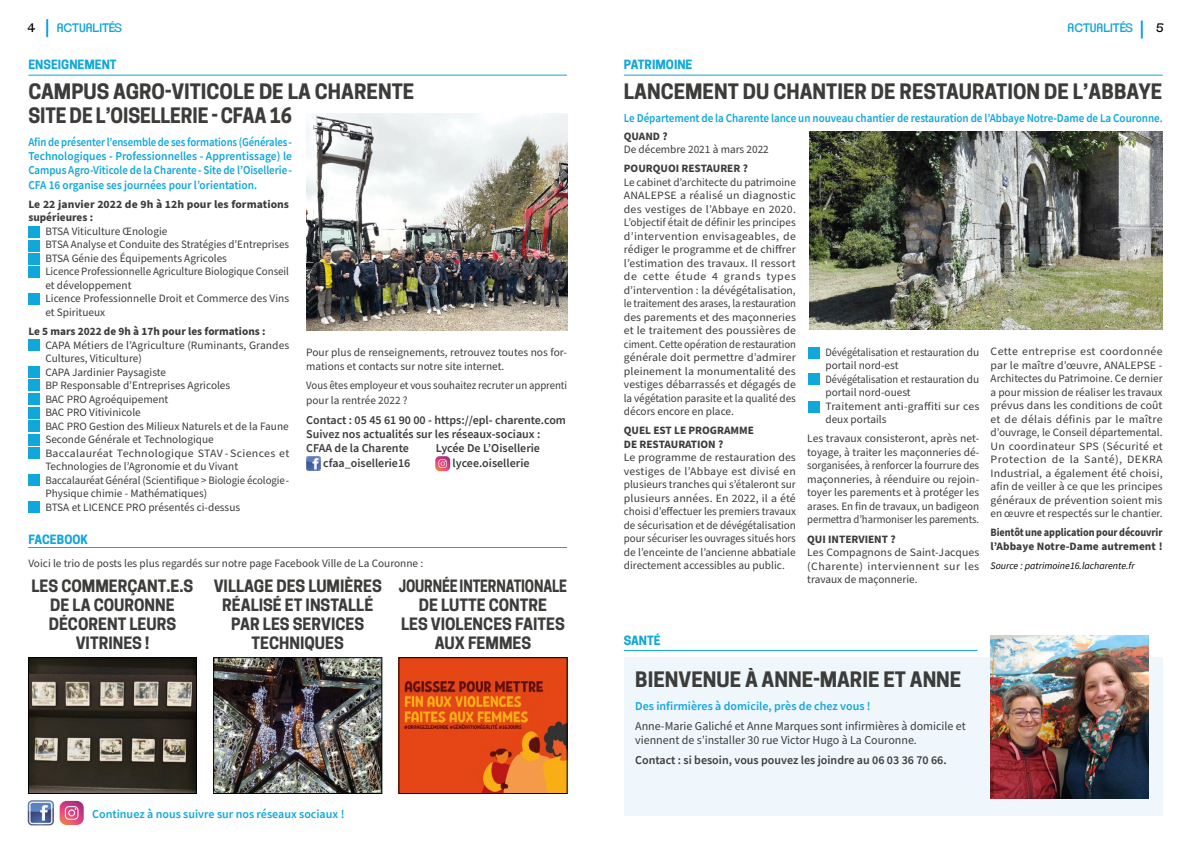
<style>
.page{position:relative;width:1191px;height:842px;background:#fff}
.page>*{position:absolute;margin:0;border:0;box-sizing:border-box;transform-origin:0 0}
.t1{font:700 20px/24px "Cooper Hewitt";color:#3c3c3b}
.t2{font:700 16px/19.2px "Cooper Hewitt";color:#3c3c3b;text-align:center}
.t3{font:700 16px/19.2px "Cooper Hewitt";color:#3c3c3b;text-align:center;scale:.86 1}
.t4{font:600 12px/14.4px "Source Sans Pro";color:#3c3c3b}
.t5{font:600 12px/14.4px "Source Sans Pro";letter-spacing:-.005em;color:#10a7db;text-align:justify;scale:.89 1}
.t6{font:12px/14.4px "Source Sans Pro";color:#3c3c3b}
.t7{font:600 12px "Source Sans Pro";letter-spacing:-.005em;color:#10a7db;scale:.92 1}
.t8{font:600 12px "Source Sans Pro";letter-spacing:-.005em;color:#10a7db}
.t9{font:700 12px "Cooper Hewitt";color:#10a7db}
.t10{font:12px "Clemente P Dai";color:#10a7db}
.t11{font:12px "Clemente P Dai";color:#000}
.t12{font:11.2px/13.5px "Source Sans Pro";color:#3c3c3b}
.t13{font:11.2px/13.5px "Source Sans Pro";color:#3c3c3b;text-align:justify;scale:1.05 1}
.t14{font:11.2px/13.5px "Source Sans Pro";color:#3c3c3b;scale:.93 1}
.t15{font:700 11.2px/13.5px "Source Sans Pro";color:#3c3c3b}
.t16{font:11.2px/13.5px "Source Sans Pro";color:#3c3c3b;text-align:justify;scale:1.04 1}
.t17{font:11.2px/14.4px "Source Sans Pro";color:#3c3c3b;scale:.96 1}
.t18{font:700 11.2px/13.5px "Source Sans Pro";color:#3c3c3b;scale:.91 1}
.t19{font:700 11.2px/13.5px "Source Sans Pro";color:#3c3c3b;scale:1.04 1}
.t20{font:italic 10px "Source Sans Pro";color:#000}
</style>
<div class="page">
<img style="left:215px;top:659px;width:165px;height:133px">
<div style="left:213px;top:657px;width:169px;height:137px;border:1px solid #000"></div>
<img style="left:30px;top:659px;width:165px;height:133px">
<div style="left:28px;top:657px;width:169px;height:137px;border:1px solid #000"></div>
<img style="left:401px;top:659px;width:164px;height:133px">
<div style="left:399px;top:657px;width:168px;height:137px;border:1px solid #000"></div>
<svg style="left:46px;top:19px;width:2px;height:18px"></svg>
<svg style="left:1140px;top:21px;width:2px;height:18px"></svg>
<hr style="left:28px;top:547px;width:539px;height:1px;background:#10a7db">
<hr style="left:28px;top:75px;width:539px;height:1px;background:#10a7db">
<img style="left:27px;top:800px;width:27px;height:26px">
<svg style="left:60px;top:801px;width:24px;height:24px"></svg>
<div style="left:28px;top:227px;width:12px;height:11px;background:#10a7db"></div>
<div style="left:28px;top:240px;width:12px;height:11px;background:#10a7db"></div>
<hr style="left:624px;top:75px;width:538px;height:1px;background:#10a7db">
<div style="left:808px;top:347px;width:11px;height:11px;background:#10a7db"></div>
<div style="left:808px;top:374px;width:11px;height:11px;background:#10a7db"></div>
<div style="left:808px;top:401px;width:11px;height:11px;background:#10a7db"></div>
<img style="left:809px;top:131px;width:353px;height:198px">
<svg style="left:435px;top:456px;width:15px;height:15px"></svg>
<img style="left:306px;top:456px;width:14px;height:14px">
<img style="left:306px;top:114px;width:261px;height:217px">
<div style="left:28px;top:253px;width:12px;height:12px;background:#10a7db"></div>
<div style="left:28px;top:266px;width:12px;height:12px;background:#10a7db"></div>
<div style="left:28px;top:293px;width:12px;height:12px;background:#10a7db"></div>
<div style="left:28px;top:339px;width:12px;height:12px;background:#10a7db"></div>
<div style="left:28px;top:366px;width:12px;height:11px;background:#10a7db"></div>
<div style="left:28px;top:380px;width:12px;height:11px;background:#10a7db"></div>
<div style="left:28px;top:393px;width:12px;height:12px;background:#10a7db"></div>
<div style="left:28px;top:407px;width:12px;height:11px;background:#10a7db"></div>
<div style="left:28px;top:421px;width:12px;height:11px;background:#10a7db"></div>
<div style="left:28px;top:448px;width:12px;height:11px;background:#10a7db"></div>
<div style="left:28px;top:475px;width:12px;height:11px;background:#10a7db"></div>
<div style="left:624px;top:657px;width:538px;height:158px;background:#eff7fc"></div>
<hr style="left:624px;top:650px;width:353px;height:1px;background:#10a7db">
<div style="left:28px;top:434px;width:12px;height:11px;background:#10a7db"></div>
<div style="left:28px;top:501px;width:12px;height:11px;background:#10a7db"></div>
<img style="left:990px;top:635px;width:158px;height:163px">
<p class="t11" style="left:28px;top:20px;width:9px">4</p>
<p class="t10" style="left:57px;top:21px;width:67px">ACTUALITÉS</p>
<p class="t10" style="left:1067px;top:21px;width:67px">ACTUALITÉS</p>
<p class="t11" style="left:1156px;top:21px;width:9px">5</p>
<p class="t9" style="left:28px;top:57px;width:90px">ENSEIGNEMENT</p>
<h1 class="t1" style="left:28px;top:79px;width:387px">CAMPUS AGRO-VITICOLE DE LA CHARENTE<br>SITE DE L’OISELLERIE - CFAA 16</h1>
<p class="t5" style="left:28px;top:134px;width:298px">Afin de présenter l’ensemble de ses formations (Générales - Technologiques - Professionnelles - Apprentissage) le Campus Agro-Viticole de la Charente- Site de l’Oisellerie-CFA 16 organise ses journées pour l’orientation.</p>
<p class="t19" style="left:28px;top:198px;width:252px">Le 22 janvier 2022 de 9h à 12h pour les formations supérieures :</p>
<p class="t12" style="left:45px;top:225px;width:245px">BTSA Viticulture Œnologie<br>BTSA Analyse et Conduite des Stratégies d’Entreprises BTSA Génie des Équipements Agricoles<br>Licence Professionnelle Agriculture Biologique Conseil et développement<br>Licence Professionnelle Droit et Commerce des Vins et Spiritueux</p>
<p class="t15" style="left:28px;top:325px;width:239px">Le 5 mars 2022 de 9h à 17h pour les formations :</p>
<p class="t12" style="left:45px;top:338px;width:245px">CAPA Métiers de l’Agriculture (Ruminants, Grandes Cultures, Viticulture)<br>CAPA Jardinier Paysagiste<br>BP Responsable d’Entreprises Agricoles<br>BAC PRO Agroéquipement<br>BAC PRO Vitivinicole<br>BAC PRO Gestion des Milieux Naturels et de la Faune Seconde Générale et Technologique<br>Baccalauréat Technologique STAV - Sciences et Technologies de l’Agronomie et du Vivant Baccalauréat Général (Scientifique &gt; Biologie écologie - Physique chimie - Mathématiques)<br>BTSA et LICENCE PRO présentés ci-dessus</p>
<p class="t12" style="left:306px;top:346px;width:262px">Pour plus de renseignements, retrouvez toutes nos for&shy;mations et contacts sur notre site internet.</p>
<p class="t17" style="left:306px;top:379px;width:273px">Vous êtes employeur et vous souhaitez recruter un apprenti pour la rentrée 2022 ?</p>
<p class="t4" style="left:306px;top:412px;width:261px">Contact : 05 45 61 90 00 - https://epl- charente.com<br>Suivez nos actualités sur les réseaux-sociaux :<br>CFAA de la Charente</p>
<p class="t4" style="left:436px;top:441px;width:106px">Lycée De L’Oisellerie</p>
<p class="t4" style="left:323px;top:455px;width:89px">cfaa_oisellerie16</p>
<p class="t4" style="left:452px;top:455px;width:78px">lycee.oisellerie</p>
<p class="t9" style="left:28px;top:532px;width:61px">FACEBOOK</p>
<p class="t12" style="left:28px;top:557px;width:396px">Voici le trio de posts les plus regardés sur notre page Facebook Ville de La Couronne :</p>
<h2 class="t2" style="left:32px;top:576px;width:163px">LES COMMERÇANT.E.S<br>DE LA COURONNE<br>DÉCORENT LEURS<br>VITRINES !</h2>
<h2 class="t2" style="left:214px;top:576px;width:170px">VILLAGE DES LUMIÈRES<br>RÉALISÉ ET INSTALLÉ<br>PAR LES SERVICES<br>TECHNIQUES</h2>
<h2 class="t3" style="left:399px;top:576px;width:197px">JOURNÉE INTERNATIONALE<br>DE LUTTE CONTRE<br>LES VIOLENCES FAITES<br>AUX FEMMES</h2>
<p class="t8" style="left:92px;top:806px;width:254px">Continuez à nous suivre sur nos réseaux sociaux !</p>
<p class="t9" style="left:624px;top:57px;width:70px">PATRIMOINE</p>
<h1 class="t1" style="left:624px;top:79px;width:540px">LANCEMENT DU CHANTIER DE RESTAURATION DE L’ABBAYE</h1>
<p class="t7" style="left:624px;top:110px;width:587px">Le Département de la Charente lance un nouveau chantier de restauration de l’Abbaye Notre-Dame de La Couronne.</p>
<p class="t15" style="left:624px;top:129px;width:45px">QUAND ?</p>
<p class="t12" style="left:624px;top:143px;width:146px">De décembre 2021 à mars 2022</p>
<p class="t15" style="left:624px;top:162px;width:126px">POURQUOI RESTAURER ?</p>
<p class="t12" style="left:624px;top:176px;width:174px;text-align:justify">Le cabinet d’architecte du patrimoine ANALEPSE a réalisé un diagnostic des vestiges de l’Abbaye en 2020.<br>L’objectif était de définir les principes d’intervention envisageables, de rédiger le programme et de chiffrer l’estimation des travaux. Il ressort de cette étude 4 grands types d’intervention : la dévégétalisation, le traitement des arases, la restauration des parements et des maçonneries et le traitement des poussières de ciment. Cette opération de restauration générale doit permettre d’admirer pleinement la monumentalité des vestiges débarrassés et dégagés de la végétation parasite et la qualité des décors encore en place.</p>
<p class="t15" style="left:624px;top:424px;width:132px">QUEL EST LE PROGRAMME<br>DE RESTAURATION ?</p>
<p class="t13" style="left:624px;top:451px;width:165px">Le programme de restauration des vestiges de l’Abbaye est divisé en plusieurs tranches qui s’étaleront sur plusieurs années. En 2022, il a été choisi d’effectuer les premiers travaux de sécurisation et de dévégétalisation pour sécuriser les ouvrages situés hors de l’enceinte de l’ancienne abbatiale directement accessibles au public.</p>
<p class="t14" style="left:825px;top:346px;width:167px">Dévégétalisation et restauration du portail nord-est<br>Dévégétalisation et restauration du portail nord-ouest<br>Traitement anti-graffiti sur ces deux portails</p>
<p class="t12" style="left:807px;top:432px;width:174px;text-align:justify">Les travaux consisteront, après net&shy;toyage, à traiter les maçonneries dé&shy;sorganisées, à renforcer la fourrure des maçonneries, à réenduire ou rejoin&shy;toyer les parements et à protéger les arases. En fin de travaux, un badigeon permettra d’harmoniser les parements.</p>
<p class="t15" style="left:807px;top:532px;width:90px">QUI INTERVIENT ?</p>
<p class="t16" style="left:807px;top:546px;width:167px">Les Compagnons de Saint-Jacques (Charente) interviennent sur les travaux de maçonnerie.</p>
<p class="t13" style="left:990px;top:345px;width:165px">Cette entreprise est coordonnée par le maître d’œuvre, ANALEPSE - Architectes du Patrimoine. Ce dernier a pour mission de réaliser les travaux prévus dans les conditions de coût et de délais définis par le maître d’ouvrage, le Conseil départemental.<br>Un coordinateur SPS (Sécurité et Protection de la Santé), DEKRA Industrial, a également été choisi, afin de veiller à ce que les principes généraux de prévention soient mis en œuvre et respectés sur le chantier.</p>
<p class="t18" style="left:990px;top:526px;width:190px">Bientôt une application pour découvrir l’Abbaye Notre-Dame autrement !</p>
<p class="t20" style="left:990px;top:559px;width:146px">Source : patrimoine16.lacharente.fr</p>
<p class="t9" style="left:624px;top:633px;width:38px">SANTÉ</p>
<h1 class="t1" style="left:635px;top:667px;width:328px">BIENVENUE À ANNE-MARIE ET ANNE</h1>
<p class="t8" style="left:635px;top:698px;width:237px">Des infirmières à domicile, près de chez vous !</p>
<p class="t6" style="left:635px;top:719px;width:332px">Anne-Marie Galiché et Anne Marques sont infirmières à domicile et viennent de s’installer 30 rue Victor Hugo à La Couronne.</p>
<p class="t4" style="left:635px;top:753px;width:313px">Contact : si besoin, vous pouvez les joindre au 06 03 36 70 66.</p>
</div>
